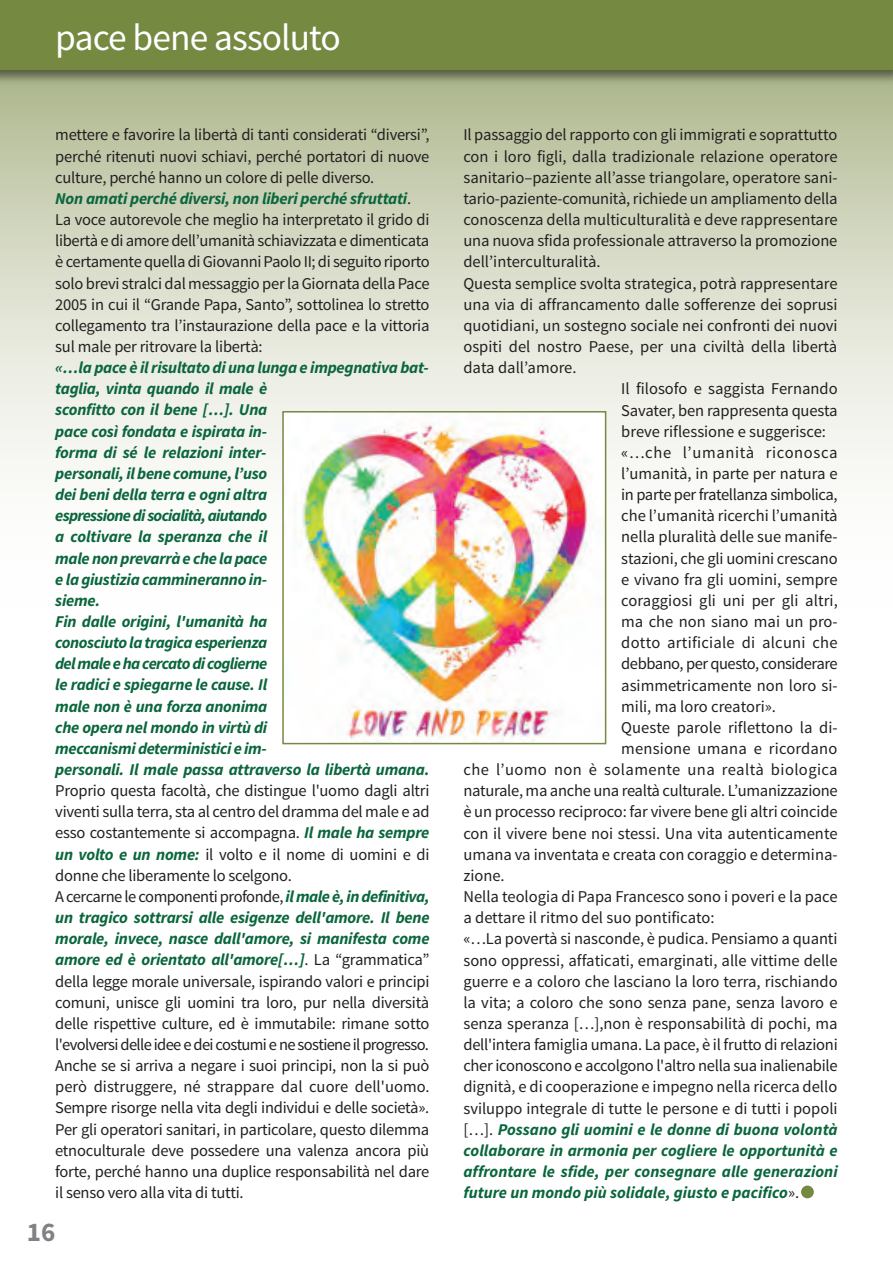
<style>
.page{position:relative;width:893px;height:1263px;background:#fff}
.page>*{position:absolute;margin:0;border:0;box-sizing:border-box;transform-origin:0 0}
.t1{font:37.5px "Source Sans Pro";letter-spacing:-.025em;color:#fff}
.t2{font:700 27px "Source Sans Pro";color:#808285}
.t3{font:16.5px/21.1px "Source Sans Pro";letter-spacing:-.015em;color:#231f20}
.t4{font:italic 700 16.5px/21.1px "Source Sans Pro";letter-spacing:-.015em;color:#0a663c}
.t5{font:16.5px "Source Sans Pro";letter-spacing:.005em;color:#231f20}
.t6{font:16.5px "Source Sans Pro";letter-spacing:.025em;color:#231f20}
.t7{font:16.5px "Source Sans Pro";letter-spacing:.015em;color:#231f20}
.t8{font:16.5px "Source Sans Pro";letter-spacing:.04em;color:#231f20}
.t9{font:16.5px "Source Sans Pro";letter-spacing:.01em;color:#231f20}
.s1{font-weight:700;font-style:italic;color:#0a663c}
.s2{font-weight:400;font-style:normal;color:#231f20}
</style>
<div class="page">
<svg style="left:0;top:90px;width:893px;height:516px"></svg>
<img style="left:0;top:70px;width:893px;height:20px">
<div style="left:0;top:0;width:893px;height:70px;background:#758941"></div>
<div style="left:801px;top:1185px;width:13px;height:13px;background:#758941;border-radius:50%"></div>
<img style="left:285px;top:414px;width:318px;height:326px">
<div style="left:282px;top:411px;width:324px;height:333px;border:2px solid #758941"></div>
<h1 class="t1" style="left:55px;top:14px;width:287px">pace bene assoluto</h1>
<p class="t3" style="left:55px;top:125px;width:376px">mettere e favorire la libertà di tanti considerati “diversi”, perché ritenuti nuovi schiavi, perché portatori di nuove culture, perché hanno un colore di pelle diverso.<br><span class="s1">Non amati perché diversi, non liberi perché sfruttati</span>.<br>La voce autorevole che meglio ha interpretato il grido di libertà e di amore dell’umanità schiavizzata e dimenticata è certamente quella di giovanni Paolo II; di seguito riporto solo brevi stralci dal messaggio per la giornata della Pace 2005 in cui il “grande Papa, Santo”, sottolinea lo stretto collegamento tra l’instaurazione della pace e la vittoria sul male per ritrovare la libertà:</p>
<p class="t4" style="left:55px;top:357px;width:376px">«…la pace è il risultato di una lunga e impegnativa bat&shy;taglia, vinta quando il male è<br>sconfitto con il bene […]. Una<br>pace così fondata e ispirata in-<br>forma di sé le relazioni inter-<br>personali, il bene comune, l’uso<br>dei beni della terra e ogni altra<br>espressione di socialità, aiutando<br>a coltivare la speranza che il<br>male non prevarrà e che la pace<br>e la giustizia cammineranno in-<br>sieme.<br>Fin dalle origini, l'umanità ha<br>conosciuto la tragica esperienza<br>del male e ha cercato di coglierne<br>le radici e spiegarne le cause. Il<br>male non è una forza anonima<br>che opera nel mondo in virtù di<br>meccanismi deterministici e im-<br>personali. Il male passa attraverso la libertà umana.</p>
<p class="t3" style="left:55px;top:780px;width:376px">Proprio questa facoltà, che distingue l'uomo dagli altri viventi sulla terra, sta al centro del dramma del male e ad esso costantemente si accompagna. <span class="s1">Il male ha sempre un volto e un nome:</span> il volto e il nome di uomini e di donne che liberamente lo scelgono.<br>a cercarne le componenti profonde, <span class="s1">il male è, in definitiva, un tragico sottrarsi alle esigenze dell'amore. Il bene morale, invece, nasce dall'amore, si manifesta come amore ed è orientato all'amore[…]</span>. La “grammatica” della legge morale universale, ispirando valori e principi comuni, unisce gli uomini tra loro, pur nella diversità delle rispettive culture, ed è immutabile: rimane sotto l'evolversi delle idee e dei costumi e ne sostiene il progresso. anche se si arriva a negare i suoi principi, non la si può però distruggere, né strappare dal cuore dell'uomo.<br>Sempre risorge nella vita degli individui e delle società».<br>Per gli operatori sanitari, in particolare, questo dilemma etnoculturale deve possedere una valenza ancora più forte, perché hanno una duplice responsabilità nel dare il senso vero alla vita di tutti.</p>
<h2 class="t2" style="left:27px;top:1214px;width:30px">16</h2>
<p class="t3" style="left:463px;top:125px;width:375px">Il passaggio del rapporto con gli immigrati e soprattutto</p>
<p class="t3" style="left:463px;top:146px;width:376px">con i loro figli, dalla tradizionale relazione operatore</p>
<p class="t3" style="left:463px;top:167px;width:376px">sanitario–paziente all’asse triangolare, operatore sani-</p>
<p class="t3" style="left:463px;top:188px;width:376px">tario-paziente-comunità, richiede un ampliamento della</p>
<p class="t3" style="left:463px;top:209px;width:376px">conoscenza della multiculturalità e deve rappresentare</p>
<p class="t3" style="left:463px;top:230px;width:376px">una nuova sfida professionale attraverso la promozione</p>
<p class="t3" style="left:463px;top:252px;width:139px">dell’interculturalità.</p>
<p class="t3" style="left:463px;top:273px;width:376px">Questa semplice svolta strategica, potrà rappresentare</p>
<p class="t3" style="left:463px;top:294px;width:376px">una via di affrancamento dalle sofferenze dei soprusi</p>
<p class="t3" style="left:463px;top:315px;width:376px">quotidiani, un sostegno sociale nei confronti dei nuovi</p>
<p class="t3" style="left:463px;top:336px;width:375px">ospiti del nostro Paese, per una civiltà della libertà</p>
<p class="t3" style="left:463px;top:357px;width:115px">data dall’amore.</p>
<p class="t3" style="left:621px;top:379px;width:218px">Il filosofo e saggista Fernando</p>
<p class="t3" style="left:621px;top:400px;width:218px">Savater, ben rappresenta questa</p>
<p class="t3" style="left:621px;top:421px;width:206px">breve riflessione e suggerisce:</p>
<p class="t8" style="left:621px;top:442px;width:218px">«…che l’umanità riconosca</p>
<p class="t3" style="left:621px;top:463px;width:218px">l’umanità, in parte per natura e</p>
<p class="t3" style="left:621px;top:484px;width:218px">in parte per fratellanza simbolica,</p>
<p class="t3" style="left:621px;top:505px;width:218px">che l’umanità ricerchi l’umanità</p>
<p class="t3" style="left:621px;top:527px;width:218px">nella pluralità delle sue manife-</p>
<p class="t3" style="left:621px;top:548px;width:218px">stazioni, che gli uomini crescano</p>
<p class="t3" style="left:621px;top:569px;width:218px">e vivano fra gli uomini, sempre</p>
<p class="t5" style="left:621px;top:590px;width:218px">coraggiosi gli uni per gli altri,</p>
<p class="t3" style="left:621px;top:611px;width:218px">ma che non siano mai un pro-</p>
<p class="t7" style="left:621px;top:632px;width:218px">dotto artificiale di alcuni che</p>
<p class="t3" style="left:621px;top:654px;width:218px">debbano, per questo, considerare</p>
<p class="t3" style="left:621px;top:675px;width:218px">asimmetricamente non loro si-</p>
<p class="t3" style="left:621px;top:696px;width:156px">mili, ma loro creatori».</p>
<p class="t5" style="left:621px;top:717px;width:218px">Queste parole riflettono la di-</p>
<p class="t9" style="left:621px;top:738px;width:218px">mensione umana e ricordano</p>
<p class="t6" style="left:463px;top:759px;width:376px">che l’uomo non è solamente una realtà biologica</p>
<p class="t3" style="left:463px;top:780px;width:376px">naturale, ma anche una realtà culturale. L’umanizzazione</p>
<p class="t3" style="left:463px;top:802px;width:376px">è un processo reciproco: far vivere bene gli altri coincide</p>
<p class="t3" style="left:463px;top:823px;width:376px">con il vivere bene noi stessi. Una vita autenticamente</p>
<p class="t3" style="left:463px;top:844px;width:376px">umana va inventata e creata con coraggio e determina-</p>
<p class="t3" style="left:463px;top:865px;width:43px">zione.</p>
<p class="t3" style="left:463px;top:886px;width:376px">Nella teologia di Papa Francesco sono i poveri e la pace</p>
<p class="t3" style="left:463px;top:907px;width:253px">a dettare il ritmo del suo pontificato:</p>
<p class="t3" style="left:463px;top:929px;width:376px">«…La povertà si nasconde, è pudica. Pensiamo a quanti</p>
<p class="t3" style="left:463px;top:950px;width:376px">sono oppressi, affaticati, emarginati, alle vittime delle</p>
<p class="t3" style="left:463px;top:971px;width:376px">guerre e a coloro che lasciano la loro terra, rischiando</p>
<p class="t3" style="left:463px;top:992px;width:376px">la vita; a coloro che sono senza pane, senza lavoro e</p>
<p class="t3" style="left:463px;top:1013px;width:376px">senza speranza […],non è responsabilità di pochi, ma</p>
<p class="t3" style="left:463px;top:1034px;width:376px">dell'intera famiglia umana. La pace, è il frutto di relazioni</p>
<p class="t3" style="left:463px;top:1055px;width:376px">cher iconoscono e accolgono l'altro nella sua inalienabile</p>
<p class="t3" style="left:463px;top:1077px;width:375px">dignità, e di cooperazione e impegno nella ricerca dello</p>
<p class="t3" style="left:463px;top:1098px;width:376px">sviluppo integrale di tutte le persone e di tutti i popoli</p>
<p class="t4" style="left:463px;top:1118px;width:376px"><span class="s2">[…].</span> Possano gli uomini e le donne di buona volontà</p>
<p class="t4" style="left:463px;top:1140px;width:376px">collaborare in armonia per cogliere le opportunità e</p>
<p class="t4" style="left:463px;top:1161px;width:376px">affrontare le sfide, per consegnare alle generazioni</p>
<p class="t4" style="left:463px;top:1182px;width:337px">future un mondo più solidale, giusto e pacifico<span class="s2">».</span></p>
</div>
